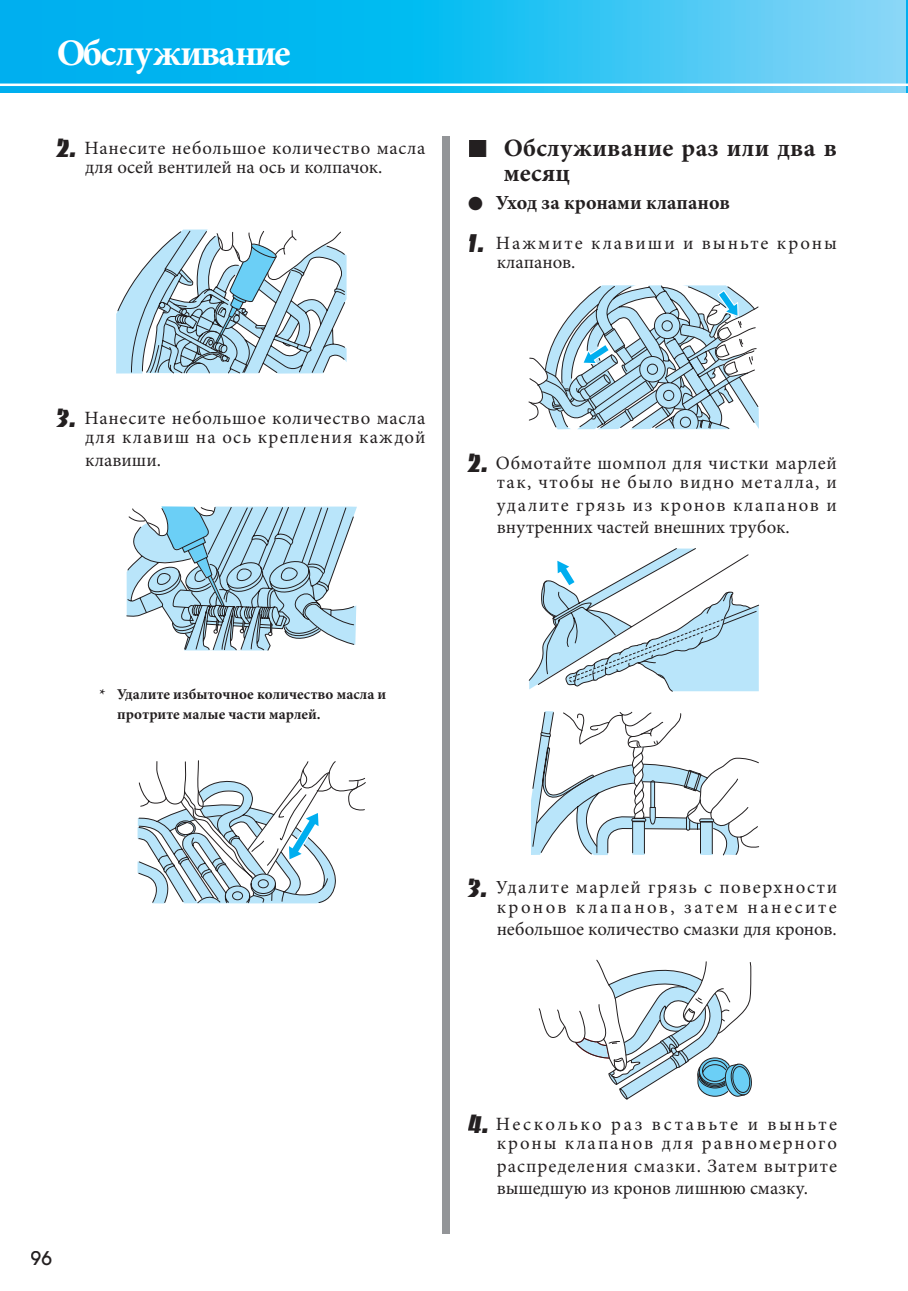
<style>
.page{position:relative;width:908px;height:1291px;background:#fff}
.page>*{position:absolute;margin:0;border:0;box-sizing:border-box;transform-origin:0 0}
.t1{font:700 37.5px "Minion Pro";letter-spacing:-.04em;color:#fff}
.t2{font:700 25px/25px "Minion Pro";letter-spacing:.01em;color:#231f20}
.t3{font:700 20px "Minion Pro";color:#231f20}
.t4{font:18.75px/19.5px "Minion Pro";letter-spacing:.055em;color:#231f20;text-align:right}
.t5{font:18.75px/19.5px "Minion Pro";letter-spacing:.105em;color:#231f20}
.t6{font:18.75px/19.5px "Minion Pro";letter-spacing:.03em;color:#231f20}
.t7{font:18.75px/22.5px "Minion Pro";letter-spacing:.035em;color:#231f20}
.t8{font:18.75px/19.5px "Minion Pro";letter-spacing:.115em;color:#231f20;text-align:right}
.t9{font:18.75px "Minion Pro";color:#231f20}
.t10{font:500 18.75px "Avant Garde";color:#231f20}
.t11{font:700 15px/20px "Minion Pro";color:#231f20}
.s1{font-family:"Banco";font-size:25px}
</style>
<div class="page">
<hr style="left:903px;top:0;width:4px;height:92px;background:#8bd7f7">
<svg style="left:0;top:0;width:903px;height:92px;background:#25bff2"></svg>
<hr style="left:906px;top:0;width:1px;height:92px;background:#00aeef">
<hr style="left:0;top:83px;width:907px;height:3px;background:#fff">
<div style="left:442px;top:136px;width:8px;height:1097px;background:#939598"></div>
<svg style="left:528px;top:548px;width:230px;height:143px"></svg>
<svg style="left:116px;top:229px;width:230px;height:144px"></svg>
<svg style="left:126px;top:506px;width:231px;height:144px"></svg>
<svg style="left:137px;top:760px;width:228px;height:143px"></svg>
<svg style="left:528px;top:285px;width:230px;height:144px"></svg>
<svg style="left:531px;top:711px;width:227px;height:144px"></svg>
<svg style="left:538px;top:959px;width:213px;height:140px"></svg>
<h1 class="t1" style="left:57px;top:30px;width:235px">Обслуживание</h1>
<p class="t6" style="left:85px;top:138px;width:341px;text-indent:-28px"><span class="s1">2.</span> Нанесите небольшое количество масла для осей вентилей на ось и колпачок.</p>
<h2 class="t2" style="left:504px;top:136px;width:334px;text-indent:-36px">■ Обслуживание раз или два в месяц</h2>
<p class="t3" style="left:468px;top:191px;width:263px">● Уход за кронами клапанов</p>
<p class="t5" style="left:496px;top:234px;width:341px;text-indent:-28px"><span class="s1">1.</span> Нажмите клавиши и выньте кроны клапанов.</p>
<p class="t4" style="left:57px;top:409px;width:370px"><span class="s1">3.</span> Нанесите небольшое количество масла для клавиш на ось крепления каждой</p>
<p class="t9" style="left:85px;top:448px;width:77px">клавиши.</p>
<p class="t4" style="left:468px;top:454px;width:370px"><span class="s1">2.</span> Обмотайте шомпол для чистки марлей так, чтобы не было видно металла, и</p>
<p class="t7" style="left:496px;top:494px;width:341px">удалите грязь из кронов клапанов и внутренних частей внешних трубок.</p>
<p class="t11" style="left:117px;top:684px;width:271px;text-indent:-18px">* Удалите избыточное количество масла и протрите малые части марлей.</p>
<p class="t5" style="left:468px;top:878px;width:370px;text-align:right"><span class="s1">3.</span> Удалите марлей грязь с поверхности кронов клапанов, затем нанесите</p>
<p class="t9" style="left:496px;top:918px;width:341px">небольшое количество смазки для кронов.</p>
<p class="t10" style="left:31px;top:1246px;width:22px">96</p>
<p class="t8" style="left:468px;top:1114px;width:370px"><span class="s1">4.</span> Несколько раз вставьте и выньте кроны клапанов для равномерного</p>
<p class="t4" style="left:496px;top:1155px;width:342px;line-height:22.5px;text-align:left">распределения смазки. Затем вытрите вышедшую из кронов лишнюю смазку.</p>
</div>
